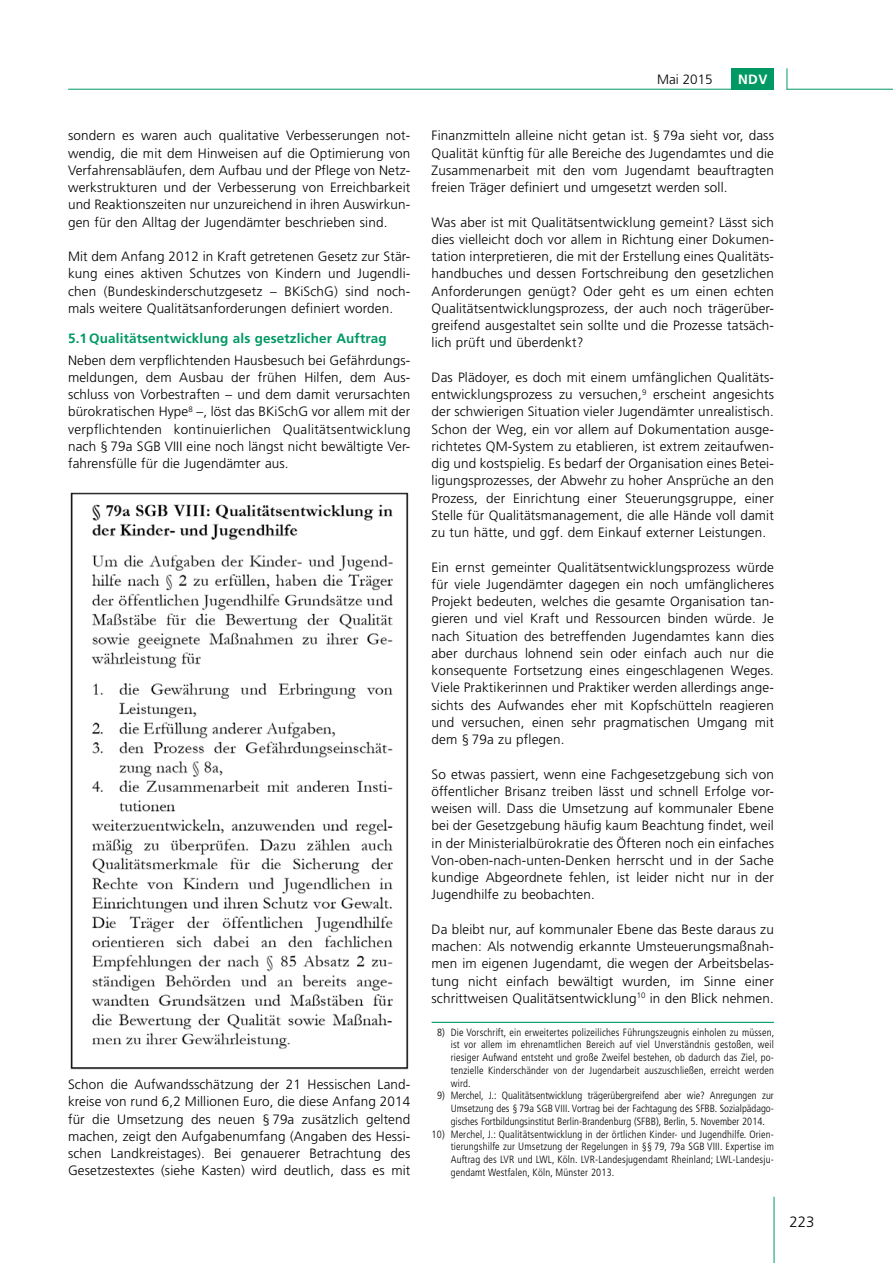
<style>
.page{position:relative;width:893px;height:1263px;background:#fff}
.page>*{position:absolute;margin:0;border:0;box-sizing:border-box;transform-origin:0 0}
.t1{font:300 15px "Frutiger LT";color:#000}
.t2{font:300 13.5px/17.2px "Frutiger LT";letter-spacing:.01em;color:#000;text-align:justify}
.t3{font:700 13.5px "Frutiger LT";letter-spacing:.01em;color:#009964}
.t4{font:700 13.5px "Frutiger LT";color:#fff}
.t5{font:300 condensed 10.5px/12.8px "Frutiger LT";letter-spacing:.015em;color:#000;text-align:justify}
</style>
<div class="page">
<hr style="left:774px;top:1197px;width:1px;height:66px;background:#009964">
<hr style="left:787px;top:89px;width:106px;height:1px;background:#009964">
<hr style="left:68px;top:89px;width:706px;height:1px;background:#009964">
<svg style="left:787px;top:68px;width:1px;height:22px"></svg>
<div style="left:731px;top:68px;width:43px;height:21px;background:#009964"></div>
<img style="left:70px;top:492px;width:339px;height:578px">
<hr style="left:432px;top:1022px;width:342px;height:1px;background:#009964">
<p class="t2" style="left:68px;top:127px;width:344px">sondern es waren auch qualitative Verbesserungen not&shy;wendig, die mit dem Hinweisen auf die Optimierung von Verfahrensabläufen, dem Aufbau und der Pflege von Netz&shy;werkstrukturen und der Verbesserung von Erreichbarkeit und Reaktionszeiten nur unzureichend in ihren Auswirkun&shy;gen für den Alltag der Jugendämter beschrieben sind.</p>
<p class="t2" style="left:68px;top:248px;width:344px">Mit dem Anfang 2012 in Kraft getretenen Gesetz zur Stär&shy;kung eines aktiven Schutzes von Kindern und Jugendli&shy;chen (Bundeskinderschutzgesetz – BKiSchG) sind noch&shy;mals weitere Qualitätsanforderungen definiert worden.</p>
<p class="t3" style="left:68px;top:330px;width:320px">5.1 Qualitätsentwicklung als gesetzlicher Auftrag</p>
<p class="t2" style="left:68px;top:351px;width:344px">Neben dem verpflichtenden Hausbesuch bei Gefährdungs&shy;meldungen, dem Ausbau der frühen Hilfen, dem Aus&shy;schluss von Vorbestraften – und dem damit verursachten bürokratischen Hype<sup>8</sup> –, löst das BKiSchG vor allem mit der verpflichtenden kontinuierlichen Qualitätsentwicklung nach § 79a SGB VIII eine noch längst nicht bewältigte Ver&shy;fahrensfülle für die Jugendämter aus.</p>
<p class="t2" style="left:68px;top:1076px;width:344px">Schon die Aufwandsschätzung der 21 Hessischen Land&shy;kreise von rund 6,2 Millionen Euro, die diese Anfang 2014 für die Umsetzung des neuen § 79a zusätzlich geltend machen, zeigt den Aufgabenumfang (Angaben des Hessi&shy;schen Landkreistages). Bei genauerer Betrachtung des Gesetzestextes (siehe Kasten) wird deutlich, dass es mit</p>
<p class="t2" style="left:657px;top:71px;width:57px">Mai 2015</p>
<p class="t4" style="left:738px;top:71px;width:31px">NDV</p>
<p class="t2" style="left:432px;top:127px;width:344px">Finanzmitteln alleine nicht getan ist. § 79a sieht vor, dass Qualität künftig für alle Bereiche des Jugendamtes und die Zusammenarbeit mit den vom Jugendamt beauftragten freien Träger definiert und umgesetzt werden soll.</p>
<p class="t2" style="left:432px;top:213px;width:344px">Was aber ist mit Qualitätsentwicklung gemeint? Lässt sich dies vielleicht doch vor allem in Richtung einer Dokumen&shy;tation interpretieren, die mit der Erstellung eines Qualitäts&shy;handbuches und dessen Fortschreibung den gesetzlichen Anforderungen genügt? Oder geht es um einen echten Qualitätsentwicklungsprozess, der auch noch trägerüber&shy;greifend ausgestaltet sein sollte und die Prozesse tatsäch&shy;lich prüft und überdenkt?</p>
<p class="t2" style="left:432px;top:369px;width:344px">Das Plädoyer, es doch mit einem umfänglichen Qualitäts&shy;entwicklungsprozess zu versuchen,<sup>9</sup> erscheint angesichts der schwierigen Situation vieler Jugendämter unrealistisch.<br>Schon der Weg, ein vor allem auf Dokumentation ausge&shy;richtetes QM-System zu etablieren, ist extrem zeitaufwen&shy;dig und kostspielig. Es bedarf der Organisation eines Betei&shy;ligungsprozesses, der Abwehr zu hoher Ansprüche an den Prozess, der Einrichtung einer Steuerungsgruppe, einer Stelle für Qualitätsmanagement, die alle Hände voll damit zu tun hätte, und ggf. dem Einkauf externer Leistungen.</p>
<p class="t2" style="left:432px;top:558px;width:344px">Ein ernst gemeinter Qualitätsentwicklungsprozess würde für viele Jugendämter dagegen ein noch umfänglicheres Projekt bedeuten, welches die gesamte Organisation tan&shy;gieren und viel Kraft und Ressourcen binden würde. Je nach Situation des betreffenden Jugendamtes kann dies aber durchaus lohnend sein oder einfach auch nur die konsequente Fortsetzung eines eingeschlagenen Weges.<br>Viele Praktikerinnen und Praktiker werden allerdings ange&shy;sichts des Aufwandes eher mit Kopfschütteln reagieren und versuchen, einen sehr pragmatischen Umgang mit dem § 79a zu pflegen.</p>
<p class="t2" style="left:432px;top:765px;width:344px">So etwas passiert, wenn eine Fachgesetzgebung sich von öffentlicher Brisanz treiben lässt und schnell Erfolge vor&shy;weisen will. Dass die Umsetzung auf kommunaler Ebene bei der Gesetzgebung häufig kaum Beachtung findet, weil in der Ministerialbürokratie des Öfteren noch ein einfaches Von-oben-nach-unten-Denken herrscht und in der Sache kundige Abgeordnete fehlen, ist leider nicht nur in der Jugendhilfe zu beobachten.</p>
<p class="t2" style="left:432px;top:921px;width:344px">Da bleibt nur, auf kommunaler Ebene das Beste daraus zu machen: Als notwendig erkannte Umsteuerungsmaßnah&shy;men im eigenen Jugendamt, die wegen der Arbeitsbelas&shy;tung nicht einfach bewältigt wurden, im Sinne einer schrittweisen Qualitätsentwicklung<sup>10</sup> in den Blick nehmen.</p>
<p class="t5" style="left:451px;top:1026px;width:325px;text-indent:-14px">8) Die Vorschrift, ein erweitertes polizeiliches Führungszeugnis einholen zu müssen, ist vor allem im ehrenamtlichen Bereich auf viel Unverständnis gestoßen, weil riesiger Aufwand entsteht und große Zweifel bestehen, ob dadurch das Ziel, po&shy;tenzielle Kinderschänder von der Jugendarbeit auszuschließen, erreicht werden wird.</p>
<p class="t5" style="left:451px;top:1089px;width:325px;text-indent:-14px">9) Merchel, J.: Qualitätsentwicklung trägerübergreifend aber wie? Anregungen zur Umsetzung des § 79a SGB VIII. Vortrag bei der Fachtagung des SFBB. Sozialpädago&shy;gisches Fortbildungsinstitut Berlin-Brandenburg (SFBB), Berlin, 5. November 2014.</p>
<p class="t5" style="left:451px;top:1128px;width:325px;text-indent:-19px">10) Merchel, J.: Qualitätsentwicklung in der örtlichen Kinder- und Jugendhilfe. Orien&shy;tierungshilfe zur Umsetzung der Regelungen in §§ 79, 79a SGB VIII. Expertise im Auftrag des LVR und LWL, Köln. LVR-Landesjugendamt Rheinland; LWL-Landesju&shy;gendamt Westfalen, Köln, Münster 2013.</p>
<p class="t1" style="left:789px;top:1213px;width:27px">223</p>
</div>
